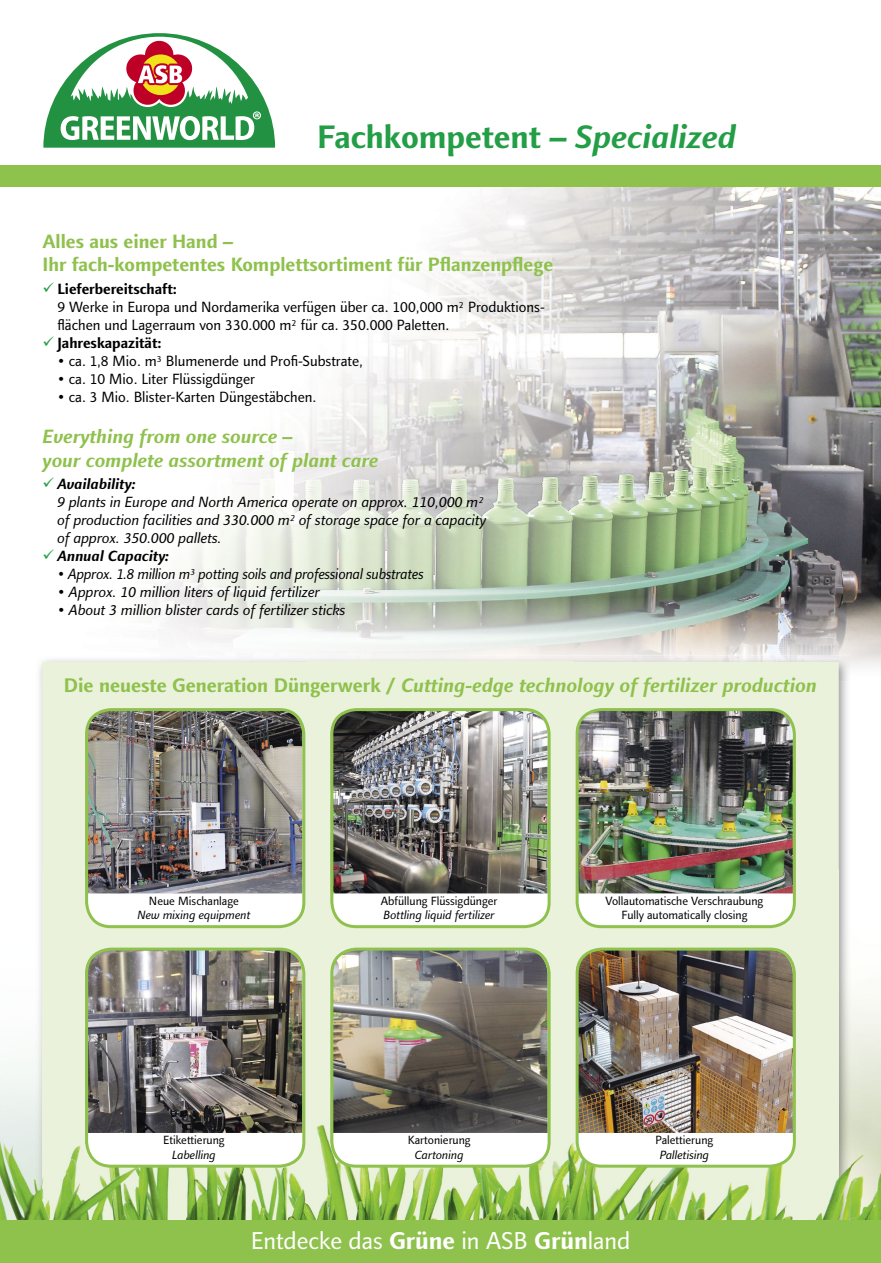
<style>
.page{position:relative;width:881px;height:1263px;background:#fff}
.page>*{position:absolute;margin:0;border:0;box-sizing:border-box;transform-origin:0 0}
.t1{font:700 33px "Linotype Finnegan";color:#239e46}
.t2{font:24.75px "Linotype Finnegan";color:#fff}
.t3{font:italic 700 19.8px "Linotype Finnegan";color:#8fc14d}
.t4{font:700 19.5px/23.4px "Linotype Finnegan";color:#8fc14d}
.t5{font:italic 700 19.5px/23.4px "Linotype Finnegan";color:#8fc14d}
.t6{font:15px/18px "Linotype Finnegan";color:#000}
.t7{font:italic 15px/18px "Linotype Finnegan";color:#000}
.t8{font:italic 15px "Linotype Finnegan";color:#000;scale:.96 1}
.t9{font:700 15px "Linotype Finnegan";color:#000}
.t10{font:italic 700 15px "Linotype Finnegan";color:#000}
.t11{font:12.15px/14.5px "Linotype Finnegan";color:#000;text-align:center}
.t12{font:italic 12.15px "Linotype Finnegan";color:#000}
.s1{font-style:italic}
.s2{color:#239e46}
.s3{font-weight:700}
.s4{font-style:normal}
</style>
<div class="page">
<img style="left:197px;top:187px;width:683px;height:351px">
<div style="left:0;top:166px;width:880px;height:21px;background:#8fc14d"></div>
<svg style="left:43px;top:33px;width:233px;height:115px"></svg>
<img style="left:0;top:1061px;width:36px;height:159px">
<img style="left:850px;top:982px;width:30px;height:238px">
<img style="left:466px;top:538px;width:414px;height:129px">
<img style="left:148px;top:538px;width:318px;height:117px">
<img style="left:838px;top:682px;width:12px;height:538px">
<img style="left:36px;top:682px;width:7px;height:538px">
<img style="left:39px;top:655px;width:811px;height:27px">
<img style="left:43px;top:662px;width:795px;height:558px">
<div style="left:0;top:1220px;width:880px;height:43px;background:#8fc14d"></div>
<img style="left:576px;top:949px;width:216px;height:184px">
<svg style="left:576px;top:1133px;width:218px;height:33px"></svg>
<div style="left:575px;top:947px;width:220px;height:221px;border:3px solid #8fc14d;border-radius:24px"></div>
<img style="left:576px;top:710px;width:216px;height:183px">
<svg style="left:576px;top:893px;width:218px;height:33px"></svg>
<div style="left:575px;top:708px;width:220px;height:220px;border:3px solid #8fc14d;border-radius:24px"></div>
<img style="left:331px;top:949px;width:216px;height:184px">
<svg style="left:331px;top:1133px;width:218px;height:33px"></svg>
<img style="left:85px;top:710px;width:217px;height:183px">
<svg style="left:85px;top:893px;width:218px;height:33px"></svg>
<div style="left:85px;top:708px;width:220px;height:220px;border:3px solid #8fc14d;border-radius:24px"></div>
<img style="left:331px;top:710px;width:216px;height:183px">
<svg style="left:331px;top:893px;width:218px;height:33px"></svg>
<img style="left:85px;top:949px;width:217px;height:184px">
<svg style="left:85px;top:1133px;width:218px;height:33px"></svg>
<div style="left:85px;top:947px;width:220px;height:221px;border:3px solid #8fc14d;border-radius:24px"></div>
<div style="left:330px;top:708px;width:220px;height:220px;border:3px solid #8fc14d;border-radius:24px"></div>
<div style="left:330px;top:947px;width:220px;height:221px;border:3px solid #8fc14d;border-radius:24px"></div>
<h1 class="t1" style="left:317px;top:117px;width:421px">Fachkompetent – <span class="s1">Specialized</span></h1>
<h3 class="t4" style="left:43px;top:230px;width:512px">Alles aus einer Hand –<br>Ihr fach-kompetentes Komplettsortiment für Pflanzenpflege</h3>
<p class="t6" style="left:57px;top:280px;width:488px;text-indent:-15px"><span class="s2">✓</span> <span class="s3">Lieferbereitschaft:<br></span>9 Werke in Europa und Nordamerika verfügen über ca. 100,000 m² Produktions&shy;flächen und Lagerraum von 330.000 m² für ca. 350.000 Paletten.</p>
<p class="t9" style="left:43px;top:334px;width:121px"><span class="s2">✓</span> Jahreskapazität:</p>
<p class="t6" style="left:57px;top:352px;width:307px">• ca. 1,8 Mio. m³ Blumenerde und Profi-Substrate,</p>
<p class="t6" style="left:57px;top:370px;width:199px">• ca. 10 Mio. Liter Flüssigdünger</p>
<p class="t6" style="left:57px;top:388px;width:260px">• ca. 3 Mio. Blister-Karten Düngestäbchen.</p>
<h3 class="t5" style="left:43px;top:425px;width:337px">Everything from one source –<br>your complete assortment of plant care</h3>
<p class="t7" style="left:57px;top:475px;width:430px;text-indent:-15px"><span class="s2">✓</span> <span class="s3">Availability:<br></span>9 plants in Europe and North America operate on approx. 110,000 m² of production facilities and 330.000 m² of storage space for a capacity of approx. 350.000 pallets.</p>
<p class="t10" style="left:43px;top:547px;width:128px"><span class="s2">✓</span> Annual Capacity:</p>
<p class="t8" style="left:57px;top:565px;width:383px">• Approx. 1.8 million m³ potting soils and professional substrates</p>
<p class="t7" style="left:57px;top:583px;width:264px">• Approx. 10 million liters of liquid fertilizer</p>
<p class="t7" style="left:57px;top:601px;width:289px">• About 3 million blister cards of fertilizer sticks</p>
<h3 class="t3" style="left:64px;top:674px;width:754px"><span class="s4">Die neueste Generation Düngerwerk /</span> Cutting-edge technology of fertilizer production</h3>
<p class="t11" style="left:149px;top:893px;width:91px">Neue Mischanlage</p>
<p class="t12" style="left:137px;top:908px;width:114px">New mixing equipment</p>
<p class="t11" style="left:163px;top:1133px;width:63px">Etikettierung</p>
<p class="t12" style="left:172px;top:1147px;width:45px">Labelling</p>
<p class="t11" style="left:381px;top:893px;width:118px">Abfüllung Flüssigdünger</p>
<p class="t12" style="left:383px;top:908px;width:113px">Bottling liquid fertilizer</p>
<p class="t11" style="left:407px;top:1133px;width:64px">Kartonierung</p>
<p class="t12" style="left:414px;top:1147px;width:50px">Cartoning</p>
<p class="t11" style="left:605px;top:893px;width:159px">Vollautomatische Verschraubung<br>Fully automatically closing</p>
<p class="t11" style="left:655px;top:1133px;width:59px">Palettierung</p>
<p class="t12" style="left:659px;top:1147px;width:51px">Palletising</p>
<h2 class="t2" style="left:251px;top:1226px;width:381px">Entdecke das <span class="s3">Grüne</span> in ASB <span class="s3">Grün</span>land</h2>
</div>
